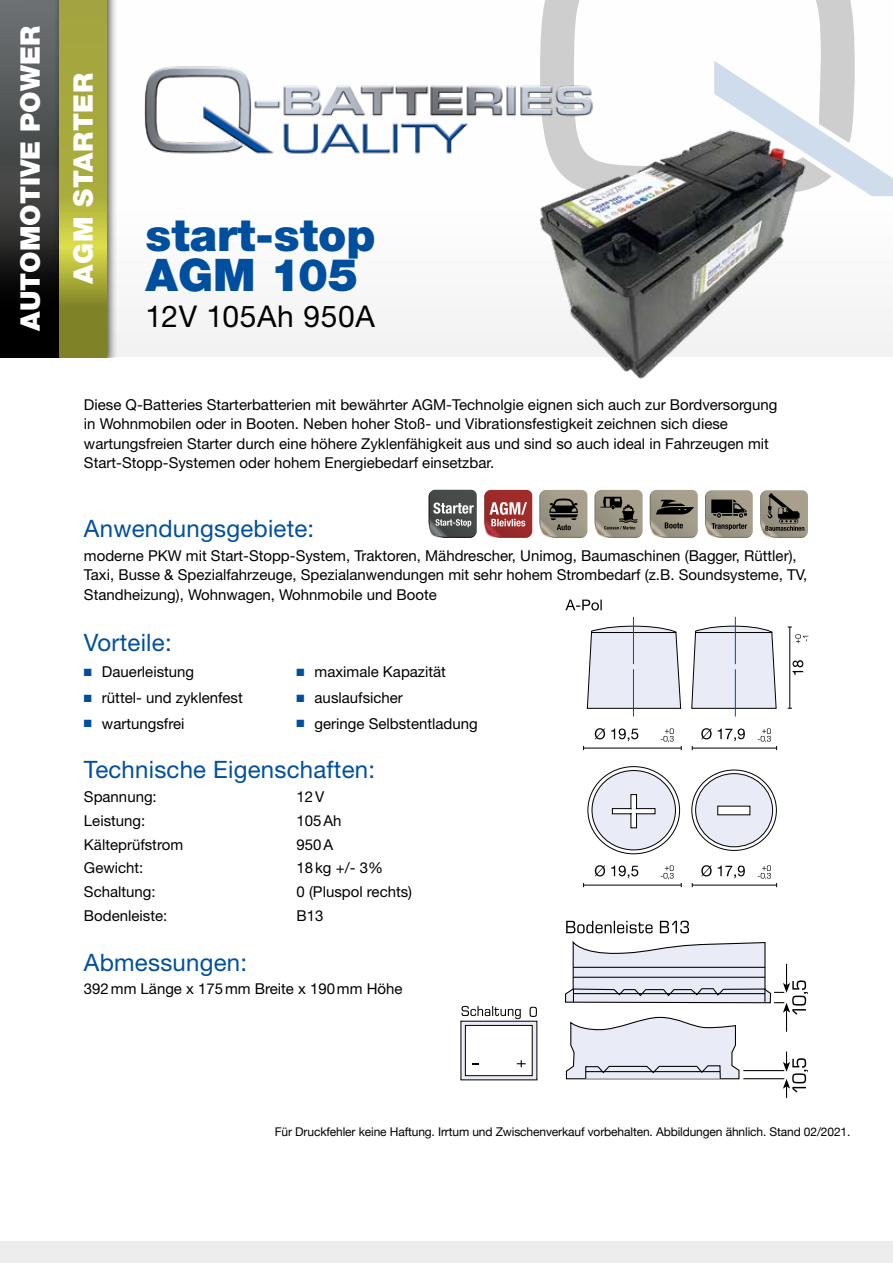
<style>
.page{position:relative;width:893px;height:1263px;background:#fff}
.page>*{position:absolute;margin:0;border:0;box-sizing:border-box;transform-origin:0 0}
.t1{font:900 45px/40.5px "Helvetica Neue LT Std";color:#004f9f}
.t2{font:30px "Helvetica Neue LT Std";letter-spacing:.02em;color:#000}
.t3{font:900 27px/52.9px "Helvetica Neue LT Std";color:#fff;text-align:center}
.t4{font:24px "Helvetica Neue LT Std";letter-spacing:.01em;color:#004f9f}
.t5{font:15px/19.5px "Helvetica Neue LT Std";color:#000}
.t6{font:12px "Helvetica Neue";letter-spacing:-.01em;color:#000}
.s1{color:#004f9f}
</style>
<div class="page">
<div style="left:0;top:1242px;width:893px;height:21px;background:#ededed"></div>
<svg style="left:565px;top:941px;width:243px;height:157px"></svg>
<svg style="left:566px;top:921px;width:123px;height:12px"></svg>
<svg style="left:691px;top:616px;width:86px;height:100px"></svg>
<hr style="left:584px;top:748px;width:97px;height:1px;background:#000">
<hr style="left:584px;top:885px;width:97px;height:1px;background:#000">
<hr style="left:692px;top:748px;width:85px;height:1px;background:#000">
<hr style="left:692px;top:885px;width:85px;height:1px;background:#000">
<hr style="left:789px;top:627px;width:1px;height:81px;background:#000">
<svg style="left:588px;top:767px;width:92px;height:87px"></svg>
<svg style="left:692px;top:770px;width:84px;height:80px"></svg>
<div style="left:691px;top:769px;width:86px;height:82px;border:1px solid #000;border-radius:50%"></div>
<div style="left:592px;top:770px;width:83px;height:80px;background:#e9ebf7;border-radius:50%"></div>
<div style="left:591px;top:770px;width:85px;height:80px;border:1px solid #000;border-radius:50%"></div>
<div style="left:696px;top:774px;width:77px;height:73px;background:#e9ebf7;border-radius:50%"></div>
<div style="left:695px;top:773px;width:78px;height:74px;border:1px solid #000;border-radius:50%"></div>
<svg style="left:565px;top:600px;width:117px;height:116px"></svg>
<svg style="left:611px;top:794px;width:45px;height:35px"></svg>
<div style="left:718px;top:806px;width:32px;height:9px;background:#fff"></div>
<svg style="left:595px;top:728px;width:43px;height:13px"></svg>
<svg style="left:595px;top:865px;width:43px;height:13px"></svg>
<svg style="left:661px;top:728px;width:13px;height:14px"></svg>
<svg style="left:661px;top:865px;width:13px;height:14px"></svg>
<svg style="left:758px;top:728px;width:19px;height:22px"></svg>
<svg style="left:758px;top:865px;width:19px;height:22px"></svg>
<svg style="left:701px;top:728px;width:44px;height:13px"></svg>
<svg style="left:701px;top:865px;width:44px;height:13px"></svg>
<svg style="left:792px;top:660px;width:11px;height:15px"></svg>
<svg style="left:795px;top:634px;width:13px;height:9px"></svg>
<svg style="left:540px;top:0;width:315px;height:61px"></svg>
<svg style="left:714px;top:61px;width:179px;height:135px"></svg>
<img style="left:144px;top:59px;width:479px;height:95px">
<svg style="left:0;top:0;width:53px;height:357px;background:#393b3b"></svg>
<div style="left:53px;top:0;width:65px;height:357px;background:#000;opacity:.75"></div>
<svg style="left:59px;top:0;width:47px;height:357px;background:#a6a83a"></svg>
<svg style="left:461px;top:1006px;width:60px;height:13px"></svg>
<svg style="left:530px;top:1007px;width:7px;height:10px"></svg>
<div style="left:461px;top:1021px;width:76px;height:59px;background:linear-gradient(to right,#e9ebf7,#e9ebf7)"></div>
<div style="left:465px;top:1025px;width:67px;height:51px;background:#fff"></div>
<div style="left:465px;top:1025px;width:67px;height:51px;border:1px solid #000"></div>
<svg style="left:473px;top:1063px;width:6px;height:2px"></svg>
<svg style="left:517px;top:1060px;width:9px;height:7px"></svg>
<svg style="left:539px;top:490px;width:48px;height:48px;background:#898375"></svg>
<svg style="left:484px;top:490px;width:48px;height:48px;background:#af5453"></svg>
<svg style="left:595px;top:490px;width:48px;height:48px;background:#8a8576"></svg>
<svg style="left:650px;top:490px;width:48px;height:48px;background:#888374"></svg>
<svg style="left:705px;top:490px;width:48px;height:48px;background:#807b6e"></svg>
<svg style="left:760px;top:490px;width:48px;height:48px;background:#868173"></svg>
<svg style="left:429px;top:490px;width:48px;height:48px;background:#656868"></svg>
<img style="left:521px;top:109px;width:294px;height:270px">
<h3 class="t3" style="left:3px;top:331px;width:306px;rotate:-90deg">AUTOMOTIVE POWER<br>AGM STARTER</h3>
<h1 class="t1" style="left:146px;top:214px;width:231px">start-stop<br>AGM 105</h1>
<h2 class="t2" style="left:146px;top:299px;width:231px">12V 105Ah 950A</h2>
<p class="t5" style="left:84px;top:394px;width:695px">Diese Q-Batteries Starterbatterien mit bewährter AGM-Technolgie eignen sich auch zur Bordversorgung in Wohnmobilen oder in Booten. Neben hoher Stoß- und Vibrationsfestigkeit zeichnen sich diese wartungsfreien Starter durch eine höhere Zyklenfähigkeit aus und sind so auch ideal in Fahrzeugen mit Start-Stopp-Systemen oder hohem Energiebedarf einsetzbar.</p>
<h3 class="t4" style="left:84px;top:514px;width:232px">Anwendungsgebiete:</h3>
<p class="t5" style="left:84px;top:545px;width:725px">moderne PKW mit Start-Stopp-System, Traktoren, Mähdrescher, Unimog, Baumaschinen (Bagger, Rüttler),<br>Taxi, Busse &amp; Spezialfahrzeuge, Spezialanwendungen mit sehr hohem Strombedarf (z.B. Soundsysteme, TV,<br>Standheizung), Wohnwagen, Wohnmobile und Boote</p>
<h3 class="t4" style="left:84px;top:628px;width:89px">Vorteile:</h3>
<p class="t5" style="left:84px;top:662px;width:112px"><span class="s1">■</span> Dauerleistung</p>
<p class="t5" style="left:297px;top:662px;width:151px"><span class="s1">■</span> maximale Kapazität</p>
<p class="t5" style="left:84px;top:688px;width:160px"><span class="s1">■</span> rüttel- und zyklenfest</p>
<p class="t5" style="left:297px;top:688px;width:108px"><span class="s1">■</span> auslaufsicher</p>
<p class="t5" style="left:84px;top:714px;width:102px"><span class="s1">■</span> wartungsfrei</p>
<p class="t5" style="left:297px;top:714px;width:183px"><span class="s1">■</span> geringe Selbstentladung</p>
<h3 class="t4" style="left:84px;top:756px;width:293px">Technische Eigenschaften:</h3>
<p class="t5" style="left:84px;top:787px;width:74px">Spannung:</p>
<p class="t5" style="left:297px;top:787px;width:29px">12V</p>
<p class="t5" style="left:84px;top:811px;width:63px">Leistung:</p>
<p class="t5" style="left:297px;top:811px;width:46px">105Ah</p>
<p class="t5" style="left:84px;top:834px;width:101px">Kälteprüfstrom</p>
<p class="t5" style="left:297px;top:834px;width:38px">950A</p>
<p class="t5" style="left:84px;top:858px;width:61px">Gewicht:</p>
<p class="t5" style="left:297px;top:858px;width:88px">18kg +/- 3%</p>
<p class="t5" style="left:84px;top:882px;width:73px">Schaltung:</p>
<p class="t5" style="left:297px;top:882px;width:117px">0 (Pluspol rechts)</p>
<p class="t5" style="left:84px;top:906px;width:85px">Bodenleiste:</p>
<p class="t5" style="left:297px;top:906px;width:28px">B13</p>
<h3 class="t4" style="left:84px;top:948px;width:165px">Abmessungen:</h3>
<p class="t5" style="left:84px;top:979px;width:320px">392mm Länge x 175mm Breite x 190mm Höhe</p>
<p class="t6" style="left:275px;top:1123px;width:577px">Für Druckfehler keine Haftung. Irrtum und Zwischenverkauf vorbehalten. Abbildungen ähnlich. Stand 02/2021.</p>
</div>
